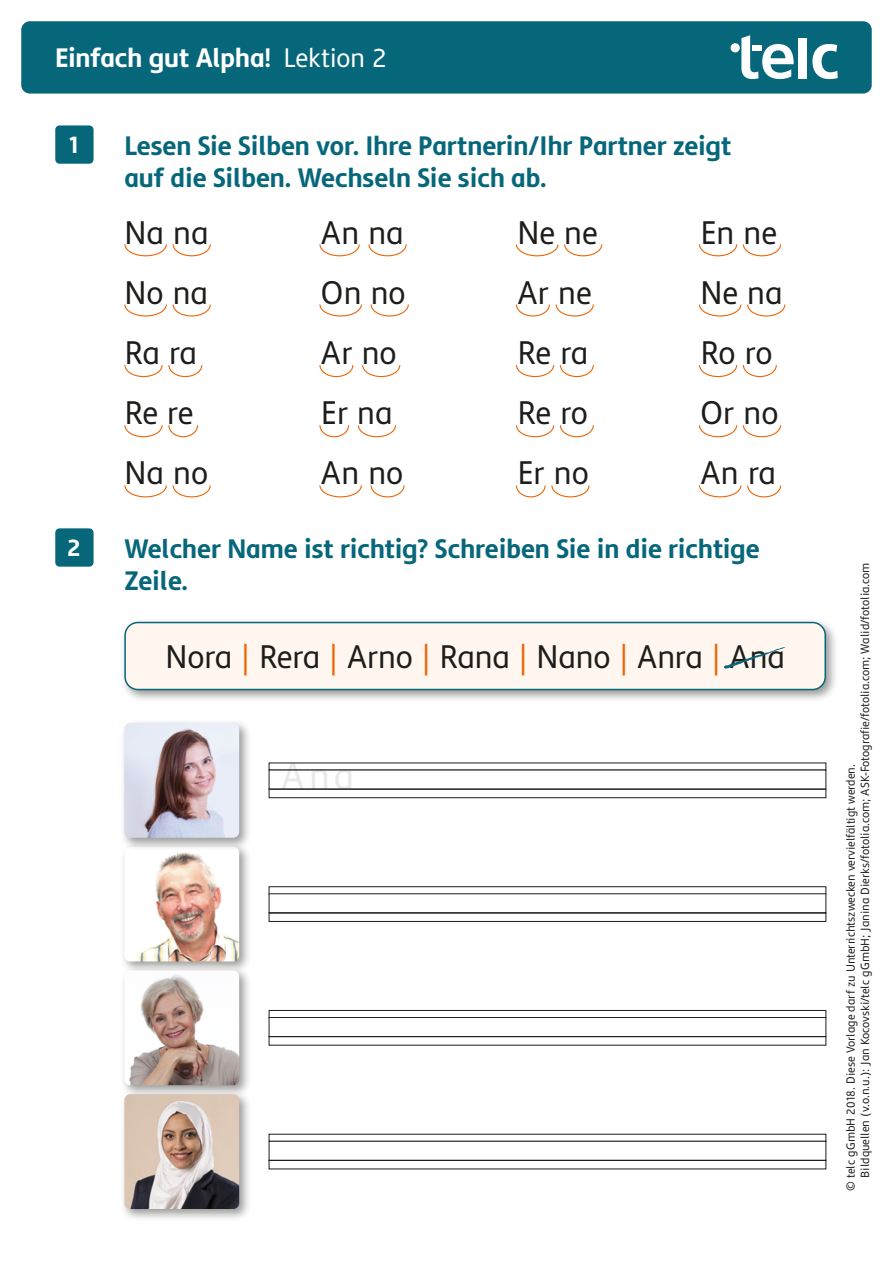
<style>
.page{position:relative;width:893px;height:1263px;background:#fff}
.page>*{position:absolute;margin:0;border:0;box-sizing:border-box;transform-origin:0 0}
.t1{font:38.25px "Semikolon Plus";color:#e9e9e9}
.Silben_sortieren_22{font:33px "Semikolon Plus";color:#1d1d1b}
.Kasten_Beispielwörte{font:33px "Semikolon Plus";letter-spacing:-.01em;color:#1d1d1b}
.Aufgabenstellung{font:700 27px/32.4px "Semikolon Plus";color:#07677a}
.Kopfzeile_neu{font:700 27px "Semikolon Plus";letter-spacing:-.01em;color:#fff}
._01_Arbeitsanweisung{font:700 24px "Semikolon Plus";color:#fff}
.Impressum_KV{font:12px/14.4px "Semikolon Plus";color:#1d1d1b}
.s1{font-weight:400}
.s2{color:#ec6608}
</style>
<div class="page">
<div style="left:21px;top:21px;width:851px;height:73px;background:#07677a;border-radius:9px"></div>
<svg style="left:741px;top:35px;width:53px;height:44px"></svg>
<div style="left:798px;top:38px;width:9px;height:40px;background:#fff"></div>
<svg style="left:812px;top:44px;width:26px;height:35px"></svg>
<div style="left:731px;top:43px;width:9px;height:9px;background:#fff;border-radius:50%"></div>
<div style="left:752px;top:45px;width:9px;height:6px;background:#fff"></div>
<div style="left:55px;top:125px;width:39px;height:39px;background:#07677a;border-radius:4px"></div>
<div style="left:120px;top:617px;width:718px;height:86px;background:#1d1d1b;opacity:.45"></div>
<div style="left:125px;top:622px;width:700px;height:67px;background:#fff6ef;border-radius:13px"></div>
<div style="left:124px;top:622px;width:702px;height:68px;border:2px solid #07677a;border-radius:13px"></div>
<div style="left:55px;top:528px;width:39px;height:39px;background:#07677a;border-radius:4px"></div>
<div style="left:269px;top:886px;width:557px;height:8px;border:1px solid #1d1d1b"></div>
<hr style="left:269px;top:912px;width:557px;height:1px;background:#1d1d1b">
<div style="left:120px;top:842px;width:132px;height:132px;background:#1d1d1b;opacity:.45"></div>
<img style="left:124px;top:850px;width:115px;height:111px">
<div style="left:269px;top:1010px;width:557px;height:8px;border:1px solid #1d1d1b"></div>
<div style="left:269px;top:1017px;width:557px;height:20px;border:1px solid #1d1d1b"></div>
<hr style="left:269px;top:1036px;width:557px;height:1px;background:#1d1d1b">
<div style="left:120px;top:966px;width:132px;height:132px;background:#1d1d1b;opacity:.45"></div>
<img style="left:124px;top:970px;width:115px;height:115px">
<div style="left:269px;top:1141px;width:557px;height:19px;border:1px solid #1d1d1b"></div>
<hr style="left:269px;top:1160px;width:557px;height:1px;background:#1d1d1b">
<div style="left:120px;top:1090px;width:132px;height:132px;background:#1d1d1b;opacity:.45"></div>
<img style="left:124px;top:1094px;width:115px;height:115px">
<div style="left:269px;top:789px;width:557px;height:9px;border:1px solid #1d1d1b"></div>
<hr style="left:269px;top:789px;width:557px;height:1px;background:#1d1d1b">
<div style="left:120px;top:718px;width:132px;height:132px;background:#1d1d1b;opacity:.45"></div>
<img style="left:124px;top:723px;width:115px;height:115px">
<svg style="left:724px;top:647px;width:61px;height:22px"></svg>
<svg style="left:124px;top:244px;width:87px;height:13px"></svg>
<svg style="left:319px;top:244px;width:41px;height:13px"></svg>
<svg style="left:368px;top:244px;width:39px;height:13px"></svg>
<svg style="left:516px;top:244px;width:87px;height:13px"></svg>
<svg style="left:699px;top:244px;width:83px;height:13px"></svg>
<svg style="left:124px;top:425px;width:75px;height:13px"></svg>
<svg style="left:319px;top:425px;width:31px;height:13px"></svg>
<svg style="left:357px;top:425px;width:40px;height:13px"></svg>
<svg style="left:515px;top:425px;width:79px;height:13px"></svg>
<svg style="left:699px;top:425px;width:83px;height:13px"></svg>
<svg style="left:124px;top:365px;width:79px;height:13px"></svg>
<svg style="left:319px;top:365px;width:35px;height:13px"></svg>
<svg style="left:362px;top:365px;width:39px;height:13px"></svg>
<svg style="left:515px;top:365px;width:79px;height:13px"></svg>
<svg style="left:699px;top:365px;width:78px;height:13px"></svg>
<svg style="left:124px;top:304px;width:87px;height:13px"></svg>
<svg style="left:319px;top:304px;width:43px;height:13px"></svg>
<svg style="left:370px;top:304px;width:39px;height:13px"></svg>
<svg style="left:516px;top:304px;width:78px;height:13px"></svg>
<svg style="left:699px;top:304px;width:87px;height:13px"></svg>
<svg style="left:124px;top:485px;width:87px;height:13px"></svg>
<svg style="left:319px;top:485px;width:43px;height:13px"></svg>
<svg style="left:370px;top:485px;width:35px;height:13px"></svg>
<svg style="left:516px;top:485px;width:74px;height:13px"></svg>
<svg style="left:699px;top:485px;width:83px;height:13px"></svg>
<p class="Kopfzeile_neu" style="left:55px;top:42px;width:333px">Einfach gut Alpha! <span class="s1">Lektion 2</span></p>
<p class="_01_Arbeitsanweisung" style="left:70px;top:131px;width:10px">1</p>
<p class="Aufgabenstellung" style="left:124px;top:129px;width:609px">Lesen Sie Silben vor. Ihre Partnerin/Ihr Partner zeigt auf die Silben. Wechseln Sie sich ab.</p>
<p class="Silben_sortieren_22" style="left:124px;top:215px;width:86px">Na na</p>
<p class="Silben_sortieren_22" style="left:321px;top:215px;width:84px">An na</p>
<p class="Silben_sortieren_22" style="left:517px;top:215px;width:82px">Ne ne</p>
<p class="Silben_sortieren_22" style="left:700px;top:215px;width:78px">En ne</p>
<p class="Silben_sortieren_22" style="left:124px;top:275px;width:85px">No na</p>
<p class="Silben_sortieren_22" style="left:321px;top:275px;width:86px">On no</p>
<p class="Silben_sortieren_22" style="left:517px;top:275px;width:76px">Ar ne</p>
<p class="Silben_sortieren_22" style="left:700px;top:275px;width:84px">Ne na</p>
<p class="Silben_sortieren_22" style="left:124px;top:335px;width:74px">Ra ra</p>
<p class="Silben_sortieren_22" style="left:321px;top:335px;width:77px">Ar no</p>
<p class="Silben_sortieren_22" style="left:517px;top:335px;width:72px">Re ra</p>
<p class="Silben_sortieren_22" style="left:700px;top:335px;width:74px">Ro ro</p>
<p class="Silben_sortieren_22" style="left:124px;top:395px;width:70px">Re re</p>
<p class="Silben_sortieren_22" style="left:321px;top:395px;width:73px">Er na</p>
<p class="Silben_sortieren_22" style="left:517px;top:395px;width:72px">Re ro</p>
<p class="Silben_sortieren_22" style="left:700px;top:395px;width:80px">Or no</p>
<p class="Silben_sortieren_22" style="left:124px;top:455px;width:85px">Na no</p>
<p class="Silben_sortieren_22" style="left:321px;top:455px;width:84px">An no</p>
<p class="Silben_sortieren_22" style="left:517px;top:455px;width:73px">Er no</p>
<p class="Silben_sortieren_22" style="left:700px;top:455px;width:77px">An ra</p>
<p class="_01_Arbeitsanweisung" style="left:68px;top:534px;width:14px">2</p>
<p class="Aufgabenstellung" style="left:124px;top:532px;width:637px">Welcher Name ist richtig? Schreiben Sie in die richtige<br>Zeile.</p>
<p class="Kasten_Beispielwörte" style="left:166px;top:639px;width:621px">Nora <span class="s2">|</span> Rera <span class="s2">|</span> Arno <span class="s2">|</span> Rana <span class="s2">|</span> Nano <span class="s2">|</span> Anra <span class="s2">|</span> Ana</p>
<h1 class="t1" style="left:282px;top:756px;width:74px">Ana</h1>
<p class="Impressum_KV" style="left:844px;top:1178px;width:617px;text-indent:-13px;rotate:-90deg">© telc gGmbH 2018. Diese Vorlage darf zu Unterrichtszwecken vervielfältigt werden.<br>Bildquellen (v.o.n.u.): Jan Kocovski/telc gGmbH; Janina Dierks/fotolia.com; ASK-Fotografie/fotolia.com; Walid/fotolia.com</p>
</div>
